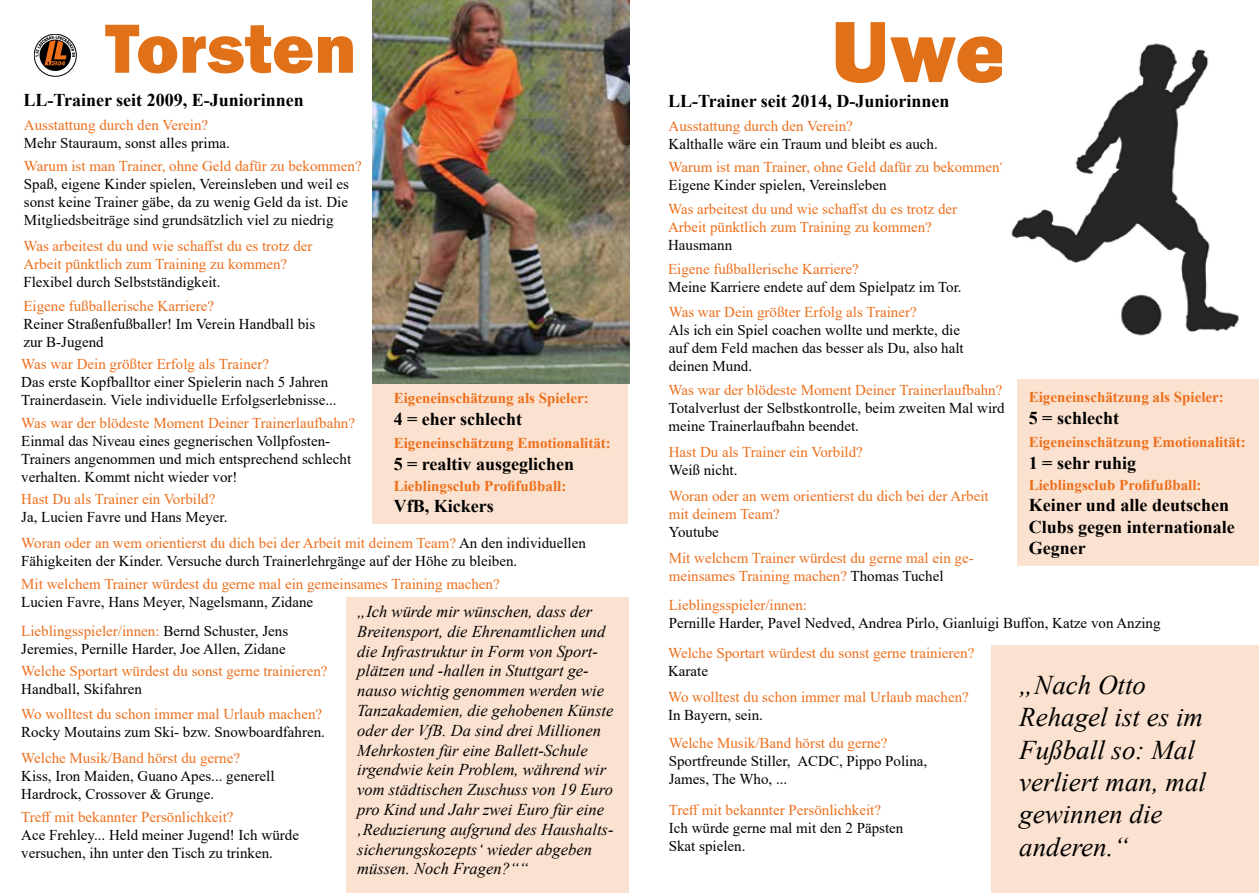
<style>
.page{position:relative;width:1259px;height:893px;background:#fff}
.page>*{position:absolute;margin:0;border:0;box-sizing:border-box;transform-origin:0 0}
.t1{font:800 90px "Franklin Gothic";color:#e17118}
.t2{font:800 72px "Franklin Gothic";color:#e17118}
.t3{font:italic 27px/32.4px "Times New Roman";color:#000}
.t4{font:700 18px/21.6px "Times New Roman";color:#000}
.t5{font:italic 16.5px/19.8px "Times New Roman";color:#000}
.t6{font:15px/18px "Times New Roman";color:#000}
.t7{font:15px/18px "Times New Roman";color:#ed6f1c}
.t8{font:700 15px "Times New Roman";color:#ed6f1c}
.s1{color:#000}
.s2{color:#ed6f1c}
</style>
<div class="page">
<svg style="left:34px;top:34px;width:42px;height:42px"></svg>
<div style="left:34px;top:34px;width:43px;height:43px;border:1px solid #000;border-radius:50%"></div>
<svg style="left:35px;top:36px;width:40px;height:34px"></svg>
<div style="left:372px;top:384px;width:256px;height:140px;background:#fbe1cf"></div>
<div style="left:346px;top:597px;width:282px;height:296px;background:#fbe1cf"></div>
<div style="left:1017px;top:379px;width:242px;height:187px;background:#fbe1cf"></div>
<div style="left:991px;top:645px;width:268px;height:248px;background:#fbe1cf"></div>
<img style="left:372px;top:0;width:257px;height:384px">
<img style="left:1011px;top:43px;width:228px;height:293px">
<h2 class="t2" style="left:105px;top:2px;width:253px">Torsten</h2>
<p class="t4" style="left:23px;top:89px;width:282px">LL-Trainer seit 2009, E-Juniorinnen</p>
<p class="t7" style="left:24px;top:115px;width:186px">Ausstattung durch den Verein?</p>
<p class="t6" style="left:24px;top:133px;width:207px">Mehr Stauraum, sonst alles prima.</p>
<p class="t7" style="left:24px;top:156px;width:339px">Warum ist man Trainer, ohne Geld dafür zu bekommen?</p>
<p class="t6" style="left:24px;top:174px;width:327px;text-align:justify">Spaß, eigene Kinder spielen, Vereinsleben und weil es sonst keine Trainer gäbe, da zu wenig Geld da ist. Die Mitgliedsbeiträge sind grundsätzlich viel zu niedrig</p>
<p class="t7" style="left:23px;top:236px;width:291px">Was arbeitest du und wie schaffst du es trotz der<br>Arbeit pünktlich zum Training zu kommen?</p>
<p class="t6" style="left:23px;top:272px;width:199px">Flexibel durch Selbstständigkeit.</p>
<p class="t7" style="left:23px;top:296px;width:192px">Eigene fußballerische Karriere?</p>
<p class="t6" style="left:23px;top:314px;width:293px">Reiner Straßenfußballer! Im Verein Handball bis zur B-Jugend</p>
<p class="t7" style="left:21px;top:355px;width:249px">Was war Dein größter Erfolg als Trainer?</p>
<p class="t6" style="left:21px;top:373px;width:317px">Das erste Kopfballtor einer Spielerin nach 5 Jahren<br>Trainerdasein. Viele individuelle Erfolgserlebnisse...</p>
<p class="t8" style="left:394px;top:388px;width:197px">Eigeneinschätzung als Spieler:</p>
<p class="t7" style="left:21px;top:414px;width:335px">Was war der blödeste Moment Deiner Trainerlaufbahn?</p>
<p class="t4" style="left:394px;top:407px;width:130px">4 = eher schlecht</p>
<p class="t6" style="left:21px;top:432px;width:331px">Einmal das Niveau eines gegnerischen Vollpfosten-<br>Trainers angenommen und mich entsprechend schlecht verhalten. Kommt nicht wieder vor!</p>
<p class="t7" style="left:21px;top:489px;width:196px">Hast Du als Trainer ein Vorbild?</p>
<p class="t7" style="left:21px;top:504px;width:566px;line-height:25.7px"><span class="s1">Ja, Lucien Favre und Hans Meyer.<br></span>Woran oder an wem orientierst du dich bei der Arbeit mit deinem Team? <span class="s1">An den individuellen</span></p>
<p class="t6" style="left:21px;top:551px;width:497px">Fähigkeiten der Kinder. Versuche durch Trainerlehrgänge auf der Höhe zu bleiben.</p>
<p class="t7" style="left:21px;top:574px;width:480px">Mit welchem Trainer würdest du gerne mal ein gemeinsames Training machen?</p>
<p class="t6" style="left:21px;top:587px;width:293px;line-height:29.1px">Lucien Favre, Hans Meyer, Nagelsmann, Zidane<br><span class="s2">Lieblingsspieler/innen:</span> Bernd Schuster, Jens</p>
<p class="t6" style="left:21px;top:639px;width:266px">Jeremies, Pernille Harder, Joe Allen, Zidane</p>
<p class="t7" style="left:21px;top:662px;width:308px">Welche Sportart würdest du sonst gerne trainieren?</p>
<p class="t6" style="left:21px;top:680px;width:122px">Handball, Skifahren</p>
<p class="t8" style="left:394px;top:432px;width:219px">Eigeneinschätzung Emotionalität:</p>
<p class="t4" style="left:394px;top:452px;width:182px">5 = realtiv ausgeglichen</p>
<p class="t8" style="left:394px;top:475px;width:174px">Lieblingsclub Profifußball:</p>
<p class="t4" style="left:394px;top:495px;width:101px">VfB, Kickers</p>
<p class="t5" style="left:357px;top:601px;width:258px">„Ich würde mir wünschen, dass der Breitensport, die Ehrenamtlichen und die Infrastruktur in Form von Sport&shy;plätzen und -hallen in Stuttgart ge&shy;nauso wichtig genommen werden wie Tanzakademien, die gehobenen Künste oder der VfB. Da sind drei Millionen Mehrkosten für eine Ballett-Schule irgendwie kein Problem, während wir vom städtischen Zuschuss von 19 Euro pro Kind und Jahr zwei Euro für eine ‚Reduzierung aufgrund des Haushalts&shy;sicherungskozepts‘ wieder abgeben müssen. Noch Fragen?““</p>
<p class="t7" style="left:21px;top:704px;width:302px">Wo wolltest du schon immer mal Urlaub machen?</p>
<p class="t6" style="left:21px;top:722px;width:305px">Rocky Moutains zum Ski- bzw. Snowboardfahren.</p>
<p class="t7" style="left:21px;top:749px;width:220px">Welche Musik/Band hörst du gerne?</p>
<p class="t6" style="left:21px;top:767px;width:255px">Kiss, Iron Maiden, Guano Apes... generell<br>Hardrock, Crossover &amp; Grunge.</p>
<p class="t7" style="left:21px;top:808px;width:214px">Treff mit bekannter Persönlichkeit?</p>
<p class="t6" style="left:21px;top:826px;width:279px">Ace Frehley... Held meiner Jugend! Ich würde versuchen, ihn unter den Tisch zu trinken.</p>
<h1 class="t1" style="left:831px;top:-6px;width:178px">Uwe</h1>
<p class="t7" style="left:668px;top:116px;width:186px">Ausstattung durch den Verein?</p>
<p class="t6" style="left:668px;top:134px;width:271px">Kalthalle wäre ein Traum und bleibt es auch.</p>
<p class="t7" style="left:668px;top:158px;width:339px">Warum ist man Trainer, ohne Geld dafür zu bekommen?</p>
<p class="t6" style="left:668px;top:176px;width:219px">Eigene Kinder spielen, Vereinsleben</p>
<p class="t7" style="left:668px;top:199px;width:291px">Was arbeitest du und wie schaffst du es trotz der<br>Arbeit pünktlich zum Training zu kommen?</p>
<p class="t6" style="left:668px;top:235px;width:66px">Hausmann</p>
<p class="t7" style="left:668px;top:259px;width:192px">Eigene fußballerische Karriere?</p>
<p class="t6" style="left:668px;top:277px;width:295px">Meine Karriere endete auf dem Spielpatz im Tor.</p>
<p class="t7" style="left:669px;top:303px;width:249px">Was war Dein größter Erfolg als Trainer?</p>
<p class="t6" style="left:669px;top:321px;width:296px">Als ich ein Spiel coachen wollte und merkte, die auf dem Feld machen das besser als Du, also halt deinen Mund.</p>
<p class="t4" style="left:668px;top:90px;width:283px">LL-Trainer seit 2014, D-Juniorinnen</p>
<p class="t7" style="left:668px;top:381px;width:335px">Was war der blödeste Moment Deiner Trainerlaufbahn?</p>
<p class="t6" style="left:668px;top:399px;width:338px">Totalverlust der Selbstkontrolle, beim zweiten Mal wird meine Trainerlaufbahn beendet.</p>
<p class="t7" style="left:669px;top:442px;width:196px">Hast Du als Trainer ein Vorbild?</p>
<p class="t6" style="left:669px;top:460px;width:70px">Weiß nicht.</p>
<p class="t7" style="left:669px;top:486px;width:321px">Woran oder an wem orientierst du dich bei der Arbeit mit deinem Team?</p>
<p class="t6" style="left:669px;top:522px;width:52px">Youtube</p>
<p class="t7" style="left:669px;top:549px;width:306px">Mit welchem Trainer würdest du gerne mal ein ge&shy;meinsames Training machen? <span class="s1">Thomas Tuchel</span></p>
<p class="t7" style="left:669px;top:596px;width:140px">Lieblingsspieler/innen:</p>
<p class="t6" style="left:669px;top:614px;width:493px">Pernille Harder, Pavel Nedved, Andrea Pirlo, Gianluigi Buffon, Katze von Anzing</p>
<p class="t7" style="left:668px;top:644px;width:308px">Welche Sportart würdest du sonst gerne trainieren?</p>
<p class="t6" style="left:668px;top:662px;width:41px">Karate</p>
<p class="t8" style="left:1028px;top:386px;width:197px">Eigeneinschätzung als Spieler:</p>
<p class="t4" style="left:1028px;top:406px;width:92px">5 = schlecht</p>
<p class="t8" style="left:1028px;top:431px;width:219px">Eigeneinschätzung Emotionalität:</p>
<p class="t4" style="left:1028px;top:451px;width:109px">1 = sehr ruhig</p>
<p class="t8" style="left:1028px;top:474px;width:174px">Lieblingsclub Profifußball:</p>
<p class="t4" style="left:1028px;top:494px;width:208px">Keiner und alle deutschen<br>Clubs gegen internationale<br>Gegner</p>
<h3 class="t3" style="left:1019px;top:668px;width:188px">„Nach Otto<br>Rehagel ist es im<br>Fußball so: Mal verliert man, mal gewinnen die anderen.“</h3>
<p class="t7" style="left:668px;top:687px;width:302px">Wo wolltest du schon immer mal Urlaub machen?</p>
<p class="t6" style="left:668px;top:705px;width:96px">In Bayern, sein.</p>
<p class="t7" style="left:669px;top:733px;width:220px">Welche Musik/Band hörst du gerne?</p>
<p class="t6" style="left:669px;top:751px;width:260px">Sportfreunde Stiller, ACDC, Pippo Polina,<br>James, The Who, ...</p>
<p class="t7" style="left:669px;top:800px;width:214px">Treff mit bekannter Persönlichkeit?</p>
<p class="t6" style="left:669px;top:818px;width:236px">Ich würde gerne mal mit den 2 Päpsten<br>Skat spielen.</p>
</div>
